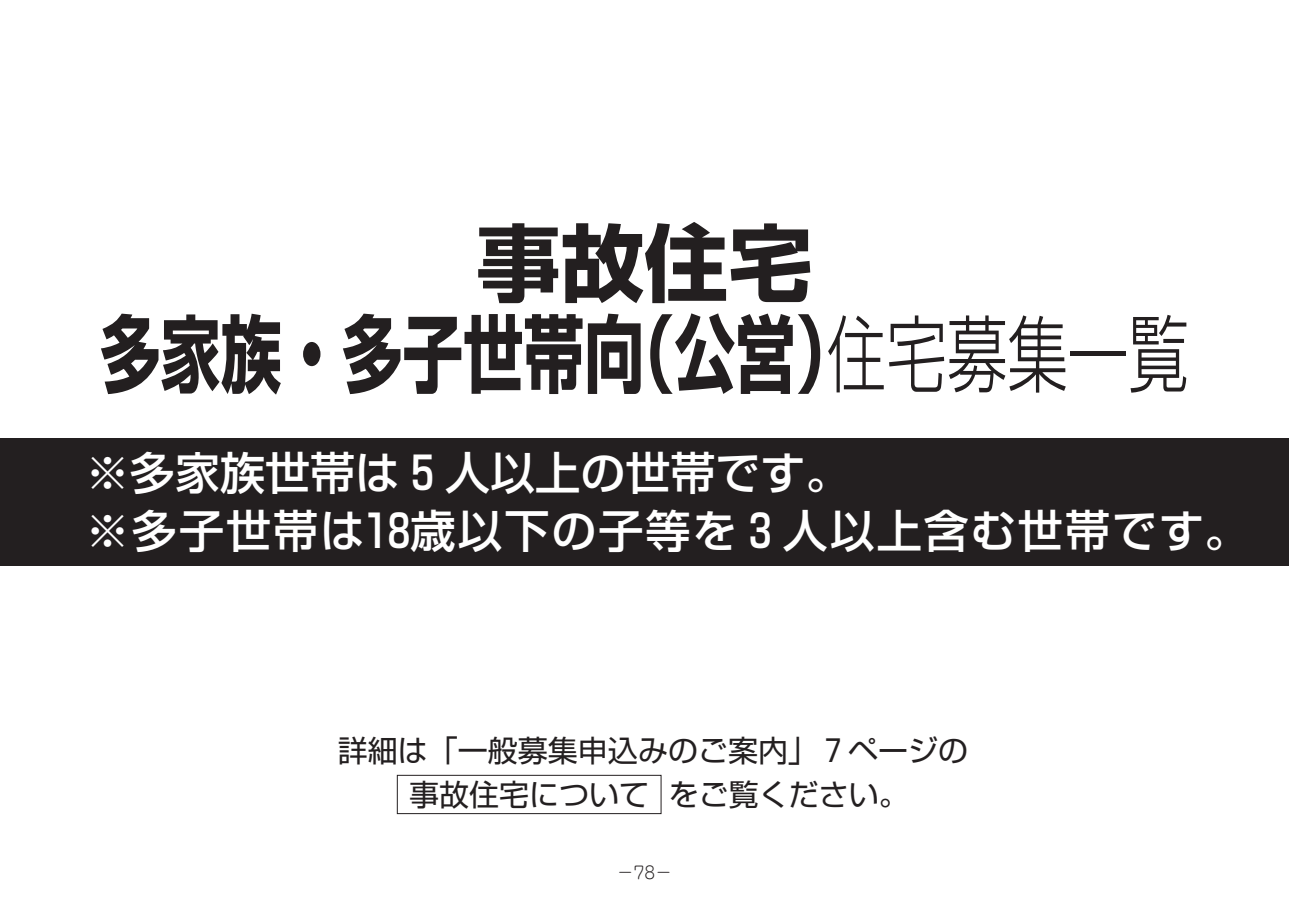
<style>
.page{position:relative;width:1289px;height:919px;background:#fff}
.page>*{position:absolute;margin:0;border:0;box-sizing:border-box;transform-origin:0 0}
.t1{font:700 84px/90.8px "Shin Go Pr 6";color:#231f20;text-align:center}
.t2{font:500 45px/57.8px "Shin Go Pr 6";color:#fff}
.t3{font:30px/43.3px "Shin Go Pr 6";color:#231f20;text-align:center}
.t4{font:300 16.95px "Jun 101 Pro";color:#231f20}
.s1{font-weight:300}
</style>
<div class="page">
<div style="left:397px;top:775px;width:264px;height:38px;border:1px solid #231f20"></div>
<div style="left:0;top:438px;width:1288px;height:128px;background:#231f20"></div>
<h1 class="t1" style="left:100px;top:216px;width:1090px">事故住宅<br>多家族・多子世帯向（公営）<span class="s1">住宅募集一覧</span></h1>
<p class="t2" style="left:85px;top:441px;width:1165px">※多家族世帯は₅人以上の世帯です。<br>※多子世帯は18歳以下の子等を₃人以上含む世帯です。</p>
<p class="t3" style="left:338px;top:727px;width:631px">詳細は「一般募集申込みのご案内」₇ページの事故住宅について をご覧ください。</p>
<p class="t4" style="left:616px;top:858px;width:57px">−78−</p>
</div>
